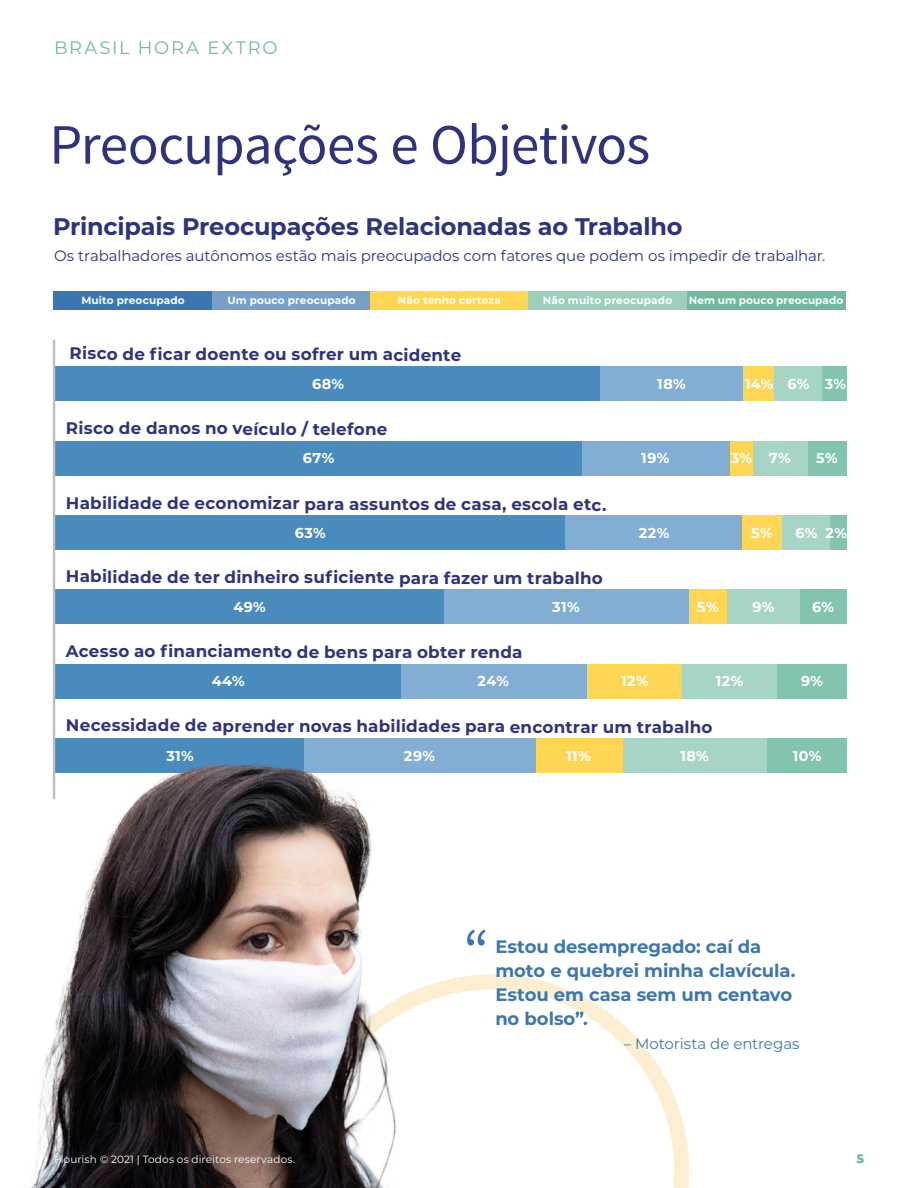
<style>
.page{position:relative;width:918px;height:1188px;background:#fff}
.page>*{position:absolute;margin:0;border:0;box-sizing:border-box;transform-origin:0 0}
.t1{font:60px "Source Sans Pro";color:#3c76b0}
.t2{font:57px "Source Sans Pro";letter-spacing:-.015em;color:#2e337b}
.t3{font:700 24px "Montserrat";letter-spacing:-.01em;color:#2e337b}
.t4{font:700 18px/24px "Montserrat";letter-spacing:-.005em;color:#3c76b0}
.t5{font:18px "Montserrat";letter-spacing:.095em;color:#71b99d}
.t6{font:700 16.8px "Montserrat";letter-spacing:.01em;color:#2e337b}
.t7{font:15px "Montserrat";color:#2e337b}
.t8{font:15px "Montserrat";letter-spacing:-.005em;color:#3c76b0}
.t9{font:700 14.4px "Montserrat";color:#fff}
.t10{font:700 12px "Montserrat";color:#71b99d}
.t11{font:700 10.5px "Montserrat";letter-spacing:.015em;color:#fff}
.t12{font:10.5px "Montserrat";letter-spacing:.01em;color:#fff}
</style>
<div class="page">
<svg style="left:492px;top:974px;width:197px;height:214px"></svg>
<div style="left:54px;top:367px;width:546px;height:34px;background:#4a8bbe"></div>
<div style="left:600px;top:367px;width:143px;height:34px;background:#81aed2"></div>
<div style="left:743px;top:367px;width:31px;height:34px;background:#ffd653"></div>
<div style="left:774px;top:367px;width:49px;height:34px;background:#a7d5c5"></div>
<div style="left:823px;top:367px;width:24px;height:34px;background:#82c4ad"></div>
<div style="left:808px;top:441px;width:39px;height:34px;background:#82c4ad"></div>
<div style="left:753px;top:441px;width:55px;height:34px;background:#a7d5c5"></div>
<div style="left:730px;top:441px;width:23px;height:34px;background:#ffd653"></div>
<div style="left:581px;top:441px;width:149px;height:34px;background:#81aed2"></div>
<div style="left:54px;top:441px;width:527px;height:34px;background:#4a8bbe"></div>
<div style="left:830px;top:515px;width:17px;height:34px;background:#82c4ad"></div>
<div style="left:781px;top:515px;width:49px;height:34px;background:#a7d5c5"></div>
<div style="left:742px;top:515px;width:39px;height:34px;background:#ffd653"></div>
<div style="left:565px;top:515px;width:177px;height:34px;background:#81aed2"></div>
<div style="left:54px;top:515px;width:511px;height:34px;background:#4a8bbe"></div>
<div style="left:799px;top:590px;width:48px;height:34px;background:#82c4ad"></div>
<div style="left:727px;top:590px;width:73px;height:34px;background:#a7d5c5"></div>
<div style="left:689px;top:590px;width:38px;height:34px;background:#ffd653"></div>
<div style="left:443px;top:590px;width:246px;height:34px;background:#81aed2"></div>
<div style="left:54px;top:590px;width:389px;height:34px;background:#4a8bbe"></div>
<div style="left:777px;top:664px;width:70px;height:34px;background:#82c4ad"></div>
<div style="left:682px;top:664px;width:95px;height:34px;background:#a7d5c5"></div>
<div style="left:587px;top:664px;width:95px;height:34px;background:#ffd653"></div>
<div style="left:400px;top:664px;width:187px;height:34px;background:#81aed2"></div>
<div style="left:54px;top:664px;width:346px;height:34px;background:#4a8bbe"></div>
<div style="left:767px;top:738px;width:80px;height:34px;background:#82c4ad"></div>
<div style="left:623px;top:738px;width:144px;height:34px;background:#a7d5c5"></div>
<div style="left:535px;top:738px;width:88px;height:34px;background:#ffd653"></div>
<div style="left:304px;top:738px;width:231px;height:34px;background:#81aed2"></div>
<div style="left:54px;top:738px;width:250px;height:34px;background:#4a8bbe"></div>
<hr style="left:53px;top:340px;width:2px;height:459px;background:#bcbdbf">
<div style="left:54px;top:291px;width:158px;height:18px;background:#3c76b0"></div>
<div style="left:212px;top:291px;width:159px;height:19px;background:#779fc8"></div>
<div style="left:371px;top:291px;width:158px;height:19px;background:#ffd652"></div>
<div style="left:529px;top:291px;width:158px;height:18px;background:#9cceba"></div>
<div style="left:687px;top:291px;width:158px;height:18px;background:#71b99d"></div>
<img style="left:30px;top:744px;width:462px;height:444px">
<p class="t5" style="left:54px;top:35px;width:225px">BRASIL HORA EXTRO</p>
<h2 class="t2" style="left:50px;top:109px;width:602px">Preocupações e Objetivos</h2>
<h3 class="t3" style="left:53px;top:210px;width:631px">Principais Preocupações Relacionadas ao Trabalho</h3>
<p class="t7" style="left:54px;top:246px;width:773px">Os trabalhadores autônomos estão mais preocupados com fatores que podem os impedir de trabalhar.</p>
<p class="t11" style="left:81px;top:292px;width:105px">Muito preocupado</p>
<p class="t11" style="left:227px;top:292px;width:130px">Um pouco preocupado</p>
<p class="t11" style="left:398px;top:292px;width:104px">Não tenho certeza</p>
<p class="t11" style="left:543px;top:292px;width:131px">Não muito preocupado</p>
<p class="t11" style="left:689px;top:292px;width:156px">Nem um pouco preocupado</p>
<p class="t6" style="left:70px;top:342px;width:393px">Risco de ficar doente ou sofrer um acidente</p>
<p class="t9" style="left:312px;top:374px;width:34px">68%</p>
<p class="t9" style="left:657px;top:374px;width:30px">18%</p>
<p class="t9" style="left:745px;top:374px;width:103px">14% 6% 3%</p>
<p class="t6" style="left:66px;top:416px;width:323px">Risco de danos no veículo / telefone</p>
<p class="t9" style="left:303px;top:447px;width:33px">67%</p>
<p class="t9" style="left:641px;top:447px;width:30px">19%</p>
<p class="t9" style="left:731px;top:447px;width:61px">3% 7%</p>
<p class="t9" style="left:816px;top:447px;width:23px">5%</p>
<p class="t6" style="left:66px;top:492px;width:542px">Habilidade de economizar para assuntos de casa, escola etc.</p>
<p class="t9" style="left:295px;top:522px;width:32px">63%</p>
<p class="t9" style="left:639px;top:522px;width:32px">22%</p>
<p class="t9" style="left:751px;top:522px;width:23px">5%</p>
<p class="t9" style="left:795px;top:522px;width:53px">6% 2%</p>
<p class="t6" style="left:66px;top:565px;width:539px">Habilidade de ter dinheiro suficiente para fazer um trabalho</p>
<p class="t9" style="left:234px;top:597px;width:34px">49%</p>
<p class="t9" style="left:552px;top:597px;width:29px">31%</p>
<p class="t9" style="left:697px;top:597px;width:23px">5%</p>
<p class="t9" style="left:752px;top:597px;width:24px">9%</p>
<p class="t9" style="left:812px;top:597px;width:23px">6%</p>
<p class="t6" style="left:66px;top:639px;width:458px">Acesso ao financiamento de bens para obter renda</p>
<p class="t9" style="left:212px;top:671px;width:34px">44%</p>
<p class="t9" style="left:478px;top:671px;width:33px">24%</p>
<p class="t9" style="left:621px;top:671px;width:29px">12%</p>
<p class="t9" style="left:716px;top:671px;width:29px">12%</p>
<p class="t9" style="left:801px;top:671px;width:24px">9%</p>
<p class="t6" style="left:66px;top:714px;width:648px">Necessidade de aprender novas habilidades para encontrar um trabalho</p>
<p class="t9" style="left:166px;top:745px;width:29px">31%</p>
<p class="t9" style="left:404px;top:745px;width:33px">29%</p>
<p class="t9" style="left:566px;top:745px;width:26px">11%</p>
<p class="t9" style="left:680px;top:745px;width:30px">18%</p>
<p class="t9" style="left:793px;top:745px;width:30px">10%</p>
<h1 class="t1" style="left:464px;top:914px;width:27px">“</h1>
<p class="t4" style="left:495px;top:934px;width:302px">Estou desempregado: caí da moto e quebrei minha clavícula.<br>Estou em casa sem um centavo no bolso”.</p>
<p class="t8" style="left:624px;top:1033px;width:177px">– Motorista de entregas</p>
<p class="t12" style="left:54px;top:1152px;width:243px">Flourish © 2021 | Todos os direitos reservados.</p>
<p class="t10" style="left:857px;top:1150px;width:9px">5</p>
</div>
